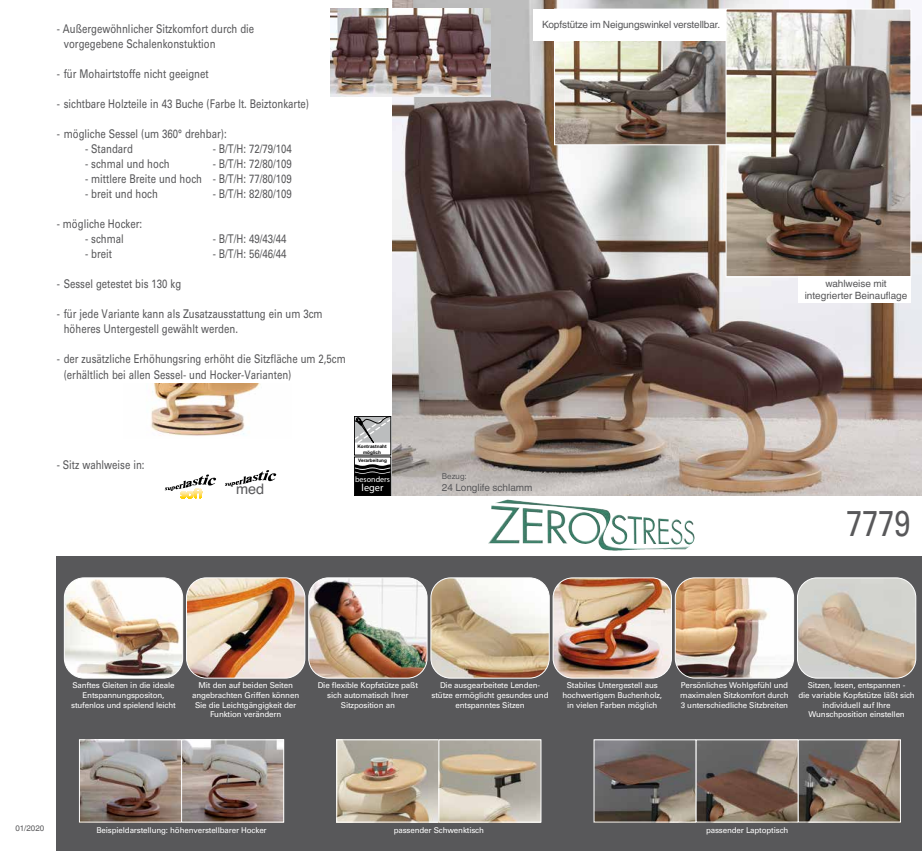
<style>
.page{position:relative;width:922px;height:851px;background:#fff}
.page>*{position:absolute;margin:0;border:0;box-sizing:border-box;transform-origin:0 0}
.t1{font:36px "Univers";color:#58585a;scale:.8 1}
.t2{font:14.5px "Helvetica";color:#58585a}
.t3{font:12px/15px "Univers";color:#58585a;scale:.8 1}
.t4{font:10.3px "Myriad Pro";color:#fff}
.t5{font:10px/12px "Helvetica World";color:#58585a;text-align:center}
.t6{font:8px/9.6px "Univers";letter-spacing:-.02em;color:#fff;text-align:center}
.t7{font:8px "Helvetica World";color:#58585a}
.t8{font:8px "Myriad Pro";color:#fff}
.t9{font:700 4.7px/5.6px "Arial";color:#000;text-align:center}
</style>
<div class="page">
<div style="left:57px;top:556px;width:864px;height:294px;background:#58585a"></div>
<img style="left:392px;top:0;width:529px;height:496px">
<img style="left:150px;top:383px;width:111px;height:53px">
<svg style="left:165px;top:474px;width:51px;height:17px"></svg>
<svg style="left:225px;top:470px;width:51px;height:16px"></svg>
<div style="left:798px;top:276px;width:112px;height:26px;background:#fff"></div>
<img style="left:494px;top:499px;width:112px;height:49px">
<img style="left:64px;top:579px;width:119px;height:99px">
<div style="left:64px;top:577px;width:119px;height:101px;border:1px solid #fff;border-radius:20px"></div>
<img style="left:186px;top:579px;width:119px;height:99px">
<div style="left:186px;top:577px;width:119px;height:101px;border:1px solid #fff;border-radius:20px"></div>
<img style="left:308px;top:579px;width:119px;height:99px">
<div style="left:308px;top:577px;width:119px;height:101px;border:1px solid #fff;border-radius:20px"></div>
<img style="left:432px;top:579px;width:117px;height:99px">
<div style="left:430px;top:577px;width:119px;height:101px;border:1px solid #fff;border-radius:20px"></div>
<img style="left:554px;top:579px;width:117px;height:99px">
<div style="left:552px;top:577px;width:119px;height:101px;border:1px solid #fff;border-radius:20px"></div>
<img style="left:676px;top:579px;width:117px;height:99px">
<div style="left:674px;top:577px;width:120px;height:101px;border:1px solid #fff;border-radius:20px"></div>
<img style="left:798px;top:579px;width:117px;height:99px">
<div style="left:796px;top:577px;width:120px;height:101px;border:1px solid #fff;border-radius:20px"></div>
<img style="left:81px;top:741px;width:201px;height:79px">
<div style="left:79px;top:739px;width:103px;height:83px;border:1px solid #fff"></div>
<div style="left:181px;top:739px;width:103px;height:83px;border:1px solid #fff"></div>
<img style="left:338px;top:741px;width:201px;height:79px">
<div style="left:336px;top:739px;width:103px;height:83px;border:1px solid #fff"></div>
<div style="left:438px;top:739px;width:103px;height:83px;border:1px solid #fff"></div>
<img style="left:595px;top:741px;width:303px;height:79px">
<div style="left:593px;top:739px;width:103px;height:83px;border:1px solid #fff"></div>
<div style="left:695px;top:739px;width:103px;height:83px;border:1px solid #fff"></div>
<div style="left:797px;top:739px;width:103px;height:83px;border:1px solid #fff"></div>
<img style="left:556px;top:40px;width:169px;height:103px">
<div style="left:554px;top:9px;width:175px;height:136px;border:1px solid #fff"></div>
<img style="left:727px;top:11px;width:182px;height:264px">
<div style="left:725px;top:9px;width:186px;height:268px;border:1px solid #fff"></div>
<div style="left:533px;top:9px;width:192px;height:31px;background:#fff"></div>
<img style="left:330px;top:9px;width:160px;height:88px">
<svg style="left:354px;top:416px;width:37px;height:37px"></svg>
<div style="left:354px;top:456px;width:37px;height:40px;border:1px solid #000"></div>
<svg style="left:354px;top:462px;width:37px;height:33px"></svg>
<h3 class="t3" style="left:64px;top:22px;width:239px;text-indent:-7px">- Außergewöhnlicher Sitzkomfort durch die vorgegebene Schalenkonstuktion</h3>
<h3 class="t3" style="left:57px;top:67px;width:191px">- für Mohairtstoffe nicht geeignet</h3>
<h3 class="t3" style="left:57px;top:97px;width:317px">- sichtbare Holzteile in 43 Buche (Farbe lt. Beiztonkarte)</h3>
<h3 class="t3" style="left:57px;top:127px;width:214px">- mögliche Sessel (um 360° drehbar):</h3>
<h3 class="t3" style="left:85px;top:142px;width:61px">- Standard</h3>
<h3 class="t3" style="left:213px;top:142px;width:100px">- B/T/H: 72/79/104</h3>
<h3 class="t3" style="left:85px;top:157px;width:107px">- schmal und hoch</h3>
<h3 class="t3" style="left:213px;top:157px;width:100px">- B/T/H: 72/80/109</h3>
<h3 class="t3" style="left:85px;top:172px;width:260px">- mittlere Breite und hoch - B/T/H: 77/80/109</h3>
<h3 class="t3" style="left:85px;top:187px;width:93px">- breit und hoch</h3>
<h3 class="t3" style="left:213px;top:187px;width:100px">- B/T/H: 82/80/109</h3>
<h3 class="t3" style="left:57px;top:217px;width:108px">- mögliche Hocker:</h3>
<h3 class="t3" style="left:85px;top:232px;width:50px">- schmal</h3>
<h3 class="t3" style="left:213px;top:232px;width:94px">- B/T/H: 49/43/44</h3>
<h3 class="t3" style="left:85px;top:247px;width:35px">- breit</h3>
<h3 class="t3" style="left:213px;top:247px;width:94px">- B/T/H: 56/46/44</h3>
<h3 class="t3" style="left:57px;top:277px;width:157px">- Sessel getestet bis 130 kg</h3>
<h3 class="t3" style="left:64px;top:307px;width:325px;text-indent:-7px">- für jede Variante kann als Zusatzausstattung ein um 3cm höheres Untergestell gewählt werden.</h3>
<h3 class="t3" style="left:64px;top:352px;width:354px;text-indent:-7px">- der zusätzliche Erhöhungsring erhöht die Sitzfläche um 2,5cm (erhältlich bei allen Sessel- und Hocker-Varianten)</h3>
<h3 class="t3" style="left:57px;top:457px;width:111px">- Sitz wahlweise in:</h3>
<h2 class="t2" style="left:236px;top:477px;width:30px">med</h2>
<p class="t9" style="left:357px;top:443px;width:31px">Kontrastnaht möglich</p>
<p class="t9" style="left:358px;top:458px;width:30px">Verarbeitung</p>
<p class="t4" style="left:361px;top:481px;width:23px">leger</p>
<p class="t8" style="left:355px;top:474px;width:37px">besonders</p>
<p class="t5" style="left:542px;top:19px;width:180px">Kopfstütze im Neigungswinkel verstellbar.</p>
<p class="t7" style="left:442px;top:471px;width:26px">Bezug:</p>
<p class="t5" style="left:442px;top:481px;width:92px">24 Longlife schlamm</p>
<p class="t5" style="left:804px;top:278px;width:104px">wahlweise mit integrierter Beinauflage</p>
<h1 class="t1" style="left:846px;top:502px;width:82px">7779</h1>
<p class="t6" style="left:71px;top:680px;width:106px">Sanftes Gleiten in die ideale<br>Entspannungspositon, stufenlos und spielend leicht</p>
<p class="t6" style="left:192px;top:680px;width:108px">Mit den auf beiden Seiten angebrachten Griffen können<br>Sie die Leichtgängigkeit der<br>Funktion verändern</p>
<p class="t6" style="left:317px;top:680px;width:102px">Die flexible Kopfstütze paßt sich automatisch Ihrer<br>Sitzposition an</p>
<p class="t6" style="left:431px;top:680px;width:118px">Die ausgearbeitete Lenden&shy;stütze ermöglicht gesundes und entspanntes Sitzen</p>
<p class="t6" style="left:562px;top:680px;width:101px">Stabiles Untergestell aus hochwertigem Buchenholz, in vielen Farben möglich</p>
<p class="t6" style="left:680px;top:680px;width:110px;text-align:justify">Persönliches Wohlgefühl und maximalen Sitzkomfort durch 3 unterschiedliche Sitzbreiten</p>
<p class="t6" style="left:798px;top:680px;width:118px">Sitzen, lesen, entspannen -<br>die variable Kopfstütze läßt sich individuell auf Ihre<br>Wunschposition einstellen</p>
<p class="t7" style="left:15px;top:823px;width:30px">01/2020</p>
<p class="t6" style="left:96px;top:825px;width:172px">Beispieldarstellung: höhenverstellbarer Hocker</p>
<p class="t6" style="left:393px;top:825px;width:92px">passender Schwenktisch</p>
<p class="t6" style="left:705px;top:825px;width:84px">passender Laptoptisch</p>
</div>
